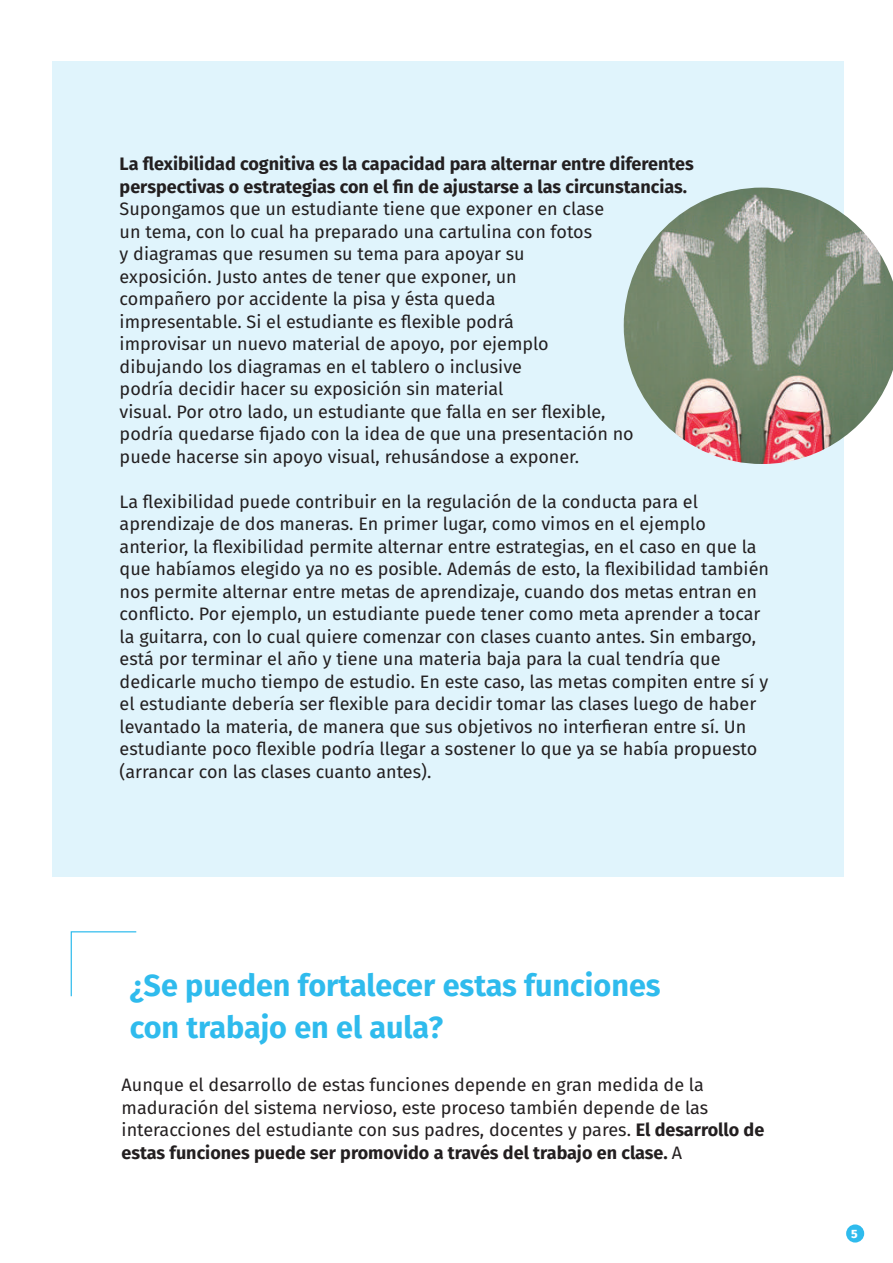
<style>
.page{position:relative;width:893px;height:1263px;background:#fff}
.page>*{position:absolute;margin:0;border:0;box-sizing:border-box;transform-origin:0 0}
.t1{font:700 30.6px/42px "Fira Sans";color:#2fbbed}
.t2{font:18px/22.5px "Fira Sans";color:#231f20}
.t3{font:700 18px/22.5px "Fira Sans";color:#231f20}
.t4{font:800 12px "Fira Sans";color:#fff}
.s1{font-weight:700}
</style>
<div class="page">
<div style="left:53px;top:61px;width:791px;height:816px;background:#e0f4fc"></div>
<svg style="left:70px;top:931px;width:67px;height:66px"></svg>
<div style="left:846px;top:1224px;width:18px;height:18px;background:#2fbbed;border-radius:50%"></div>
<img style="left:624px;top:188px;width:269px;height:276px">
<p class="t3" style="left:120px;top:151px;width:576px">La flexibilidad cognitiva es la capacidad para alternar entre diferentes perspectivas o estrategias con el fin de ajustarse a las circunstancias.</p>
<p class="t2" style="left:120px;top:197px;width:516px">Supongamos que un estudiante tiene que exponer en clase<br>un tema, con lo cual ha preparado una cartulina con fotos<br>y diagramas que resumen su tema para apoyar su<br>exposición. Justo antes de tener que exponer, un<br>compañero por accidente la pisa y ésta queda<br>impresentable. Si el estudiante es flexible podrá<br>improvisar un nuevo material de apoyo, por ejemplo dibujando los diagramas en el tablero o inclusive<br>podría decidir hacer su exposición sin material<br>visual. Por otro lado, un estudiante que falla en ser flexible, podría quedarse fijado con la idea de que una presentación no puede hacerse sin apoyo visual, rehusándose a exponer.</p>
<p class="t2" style="left:120px;top:490px;width:651px">La flexibilidad puede contribuir en la regulación de la conducta para el aprendizaje de dos maneras. En primer lugar, como vimos en el ejemplo anterior, la flexibilidad permite alternar entre estrategias, en el caso en que la que habíamos elegido ya no es posible. Además de esto, la flexibilidad también nos permite alternar entre metas de aprendizaje, cuando dos metas entran en conflicto. Por ejemplo, un estudiante puede tener como meta aprender a tocar la guitarra, con lo cual quiere comenzar con clases cuanto antes. Sin embargo, está por terminar el año y tiene una materia baja para la cual tendría que dedicarle mucho tiempo de estudio. En este caso, las metas compiten entre sí y el estudiante debería ser flexible para decidir tomar las clases luego de haber levantado la materia, de manera que sus objetivos no interfieran entre sí. Un estudiante poco flexible podría llegar a sostener lo que ya se había propuesto (arrancar con las clases cuanto antes).</p>
<h1 class="t1" style="left:130px;top:962px;width:532px">¿Se pueden fortalecer estas funciones con trabajo en el aula?</h1>
<p class="t2" style="left:122px;top:1073px;width:644px">Aunque el desarrollo de estas funciones depende en gran medida de la maduración del sistema nervioso, este proceso también depende de las interacciones del estudiante con sus padres, docentes y pares. <span class="s1">El desarrollo de estas funciones puede ser promovido a través del trabajo en clase.</span> A</p>
<p class="t4" style="left:851px;top:1223px;width:8px">5</p>
</div>
